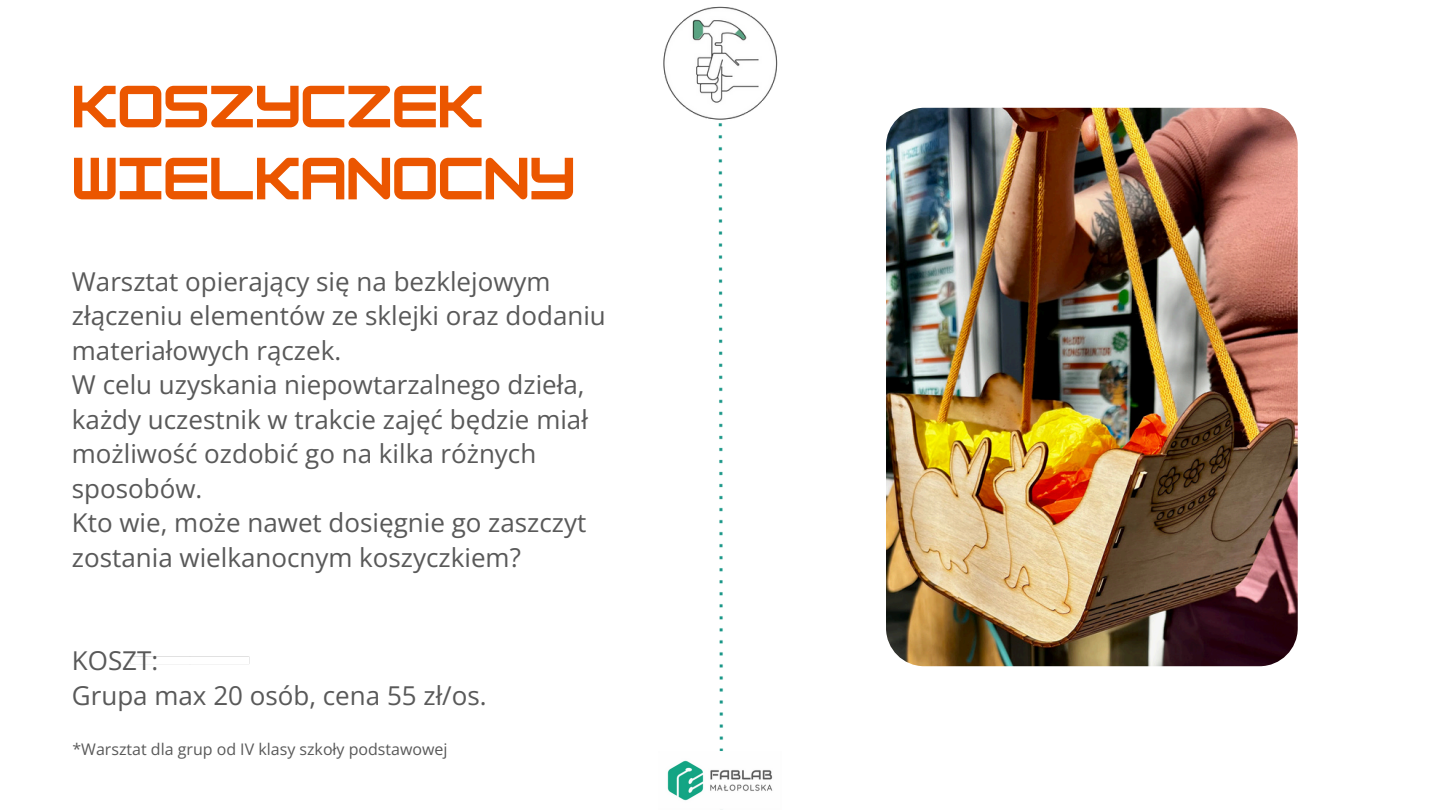
<style>
.page{position:relative;width:1440px;height:810px;background:#fff}
.page>*{position:absolute;margin:0;border:0;box-sizing:border-box;transform-origin:0 0}
.t1{font:700 52px/72px "HK Modular";color:#eb5600}
.t2{font:26px/34.4px "Open Sans";color:#595959}
.t3{font:16px "Open Sans";color:#595959}
</style>
<div class="page">
<img style="left:663px;top:6px;width:115px;height:120px">
<img style="left:667px;top:760px;width:106px;height:50px">
<img style="left:886px;top:107px;width:412px;height:560px">
<p class="t1" style="left:72px;top:71px;width:505px">KOSZYCZEK<br>WIELKANOCNY</p>
<h1 class="t2" style="left:72px;top:264px;width:535px">Warsztat opierający się na bezklejowym złączeniu elementów ze sklejki oraz dodaniu materiałowych rączek.<br>W celu uzyskania niepowtarzalnego dzieła, każdy uczestnik w trakcie zajęć będzie miał możliwość ozdobić go na kilka różnych sposobów.<br>Kto wie, może nawet dosięgnie go zaszczyt zostania wielkanocnym koszyczkiem?</h1>
<p class="t2" style="left:72px;top:643px;width:416px">KOSZT:<br>Grupa max 20 osób, cena 55 zł/os.</p>
<h2 class="t3" style="left:73px;top:738px;width:377px">*Warsztat dla grup od IV klasy szkoły podstawowej</h2>
</div>
